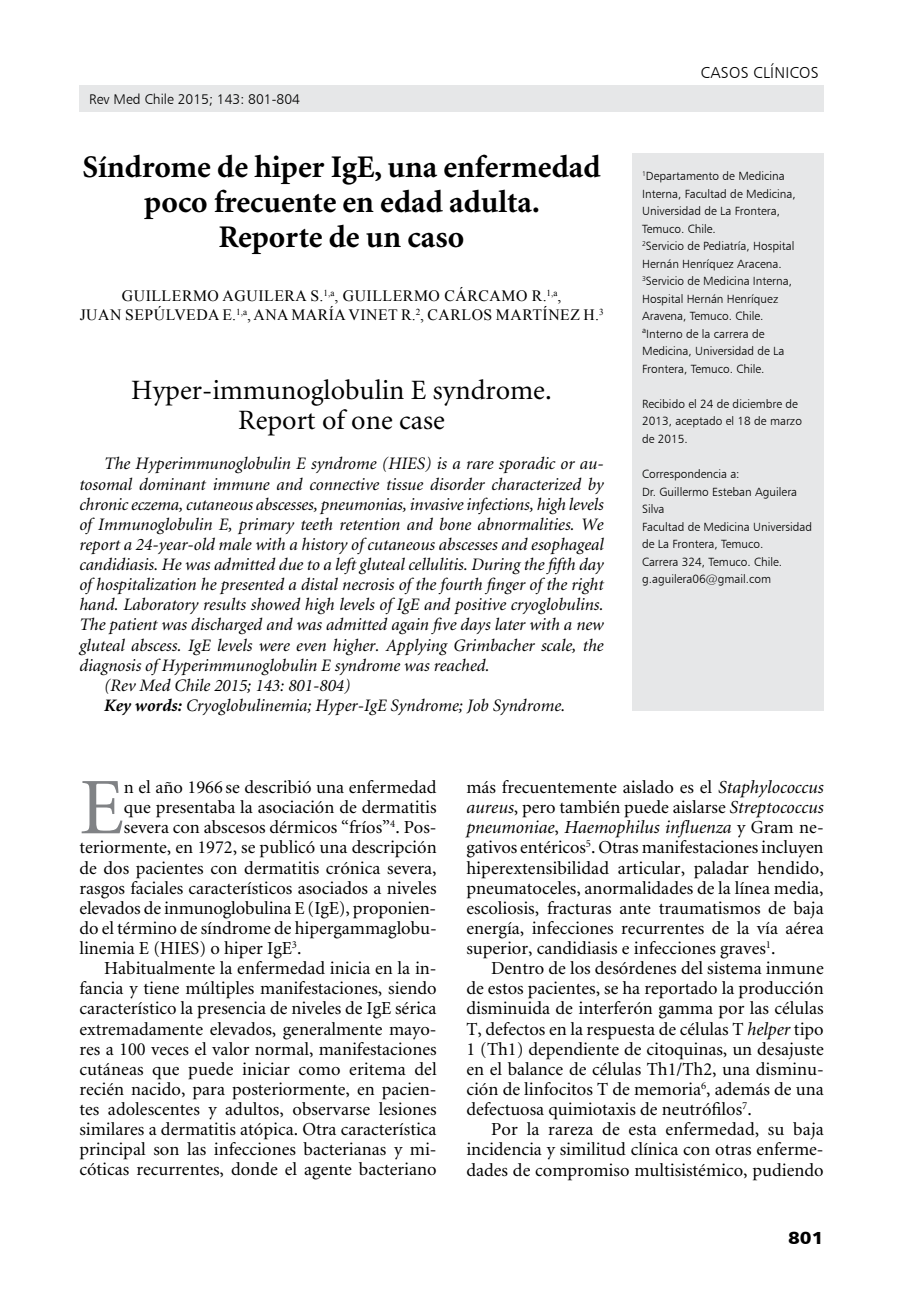
<style>
.page{position:relative;width:918px;height:1315px;background:#fff}
.page>*{position:absolute;margin:0;border:0;box-sizing:border-box;transform-origin:0 0}
.t1{font:80.33px "Minion";color:#808285}
.t2{font:700 31.5px/35px "Minion";color:#000;text-align:center}
.t3{font:28px/29.8px "Minion";color:#000;text-align:center}
.t4{font:18.38px/20.1px "Minion";color:#000;text-align:justify}
.t5{font:italic 17.5px "Minion";color:#000}
.t6{font:17.5px "Humanist 777 BT Black B";color:#000;scale:1.1 1}
.t7{font:15.75px/18.9px "Times New Roman";letter-spacing:.035em;color:#000;text-align:center}
.t8{font:15.75px "Humanist 777 BT Light B";color:#000}
.t9{font:14px "Humanist 777 BT Light B";color:#000}
.t10{font:11.9px/17.5px "Humanist 777 BT Light B";color:#000}
.s1{font-weight:700}
.s2{font-style:italic}
</style>
<div class="page">
<div style="left:79px;top:85px;width:744px;height:26px;background:#e6e7e8"></div>
<div style="left:632px;top:154px;width:191px;height:557px;background:#e6e7e8"></div>
<p class="t9" style="left:89px;top:90px;width:212px">Rev Med Chile 2015; 143: 801-804</p>
<h2 class="t2" style="left:82px;top:151px;width:519px">Síndrome de hiper IgE, una enfermedad poco frecuente en edad adulta.<br>Reporte de un caso</h2>
<p class="t7" style="left:80px;top:286px;width:525px">GUILLERMO AGUILERA S.<sup>1,A</sup>, GUILLERMO CÁRCAMO R.<sup>1,A</sup>,<br>JUAN SEPÚLVEDA E.<sup>1,A</sup>, ANA MARÍA VINET R.<sup>2</sup>, CARLOS MARTÍNEZ H.<sup>3</sup></p>
<h3 class="t3" style="left:131px;top:377px;width:422px">Hyper-immunoglobulin E syndrome.<br>Report of one case</h3>
<p class="t5" style="left:104px;top:455px;width:501px">The Hyperimmunoglobulin E syndrome (HIES) is a rare sporadic or au-</p>
<p class="t5" style="left:79px;top:475px;width:526px">tosomal dominant immune and connective tissue disorder characterized by</p>
<p class="t5" style="left:79px;top:495px;width:526px">chronic eczema, cutaneous abscesses, pneumonias, invasive infections, high levels</p>
<p class="t5" style="left:79px;top:515px;width:526px">of Immunoglobulin E, primary teeth retention and bone abnormalities. We</p>
<p class="t5" style="left:79px;top:536px;width:526px">report a 24-year-old male with a history of cutaneous abscesses and esophageal</p>
<p class="t5" style="left:79px;top:556px;width:526px">candidiasis. He was admitted due to a left gluteal cellulitis. During the fifth day</p>
<p class="t5" style="left:79px;top:576px;width:526px">of hospitalization he presented a distal necrosis of the fourth finger of the right</p>
<p class="t5" style="left:79px;top:596px;width:526px">hand. Laboratory results showed high levels of IgE and positive cryoglobulins.</p>
<p class="t5" style="left:79px;top:616px;width:526px">The patient was discharged and was admitted again five days later with a new</p>
<p class="t5" style="left:79px;top:636px;width:526px">gluteal abscess. IgE levels were even higher. Applying Grimbacher scale, the</p>
<p class="t5" style="left:79px;top:656px;width:412px">diagnosis of Hyperimmunoglobulin E syndrome was reached.</p>
<p class="t5" style="left:104px;top:676px;width:248px">(Rev Med Chile 2015; 143: 801-804)</p>
<p class="t5" style="left:104px;top:697px;width:463px"><span class="s1">Key words:</span> Cryoglobulinemia; Hyper-IgE Syndrome; Job Syndrome.</p>
<p class="t8" style="left:701px;top:63px;width:10px">casoscl</p>
<p class="t8" style="left:770px;top:63px;width:14px">ínicos</p>
<p class="t10" style="left:642px;top:167px;width:155px"><sup>1</sup>Departamento de Medicina<br>Interna, Facultad de Medicina,<br>Universidad de La Frontera,<br>Temuco. Chile.<br><sup>2</sup>Servicio de Pediatría, Hospital<br>Hernán Henríquez Aracena.<br><sup>3</sup>Servicio de Medicina Interna,<br>Hospital Hernán Henríquez<br>Aravena, Temuco. Chile. <sup>a</sup>Interno de la carrera de<br>Medicina, Universidad de La<br>Frontera, Temuco. Chile.</p>
<p class="t10" style="left:642px;top:395px;width:161px">Recibido el 24 de diciembre de<br>2013, aceptado el 18 de marzo de 2015.</p>
<p class="t10" style="left:642px;top:465px;width:172px">Correspondencia a:<br>Dr. Guillermo Esteban Aguilera<br>Silva<br>Facultad de Medicina Universidad de La Frontera, Temuco.<br>Carrera 324, Temuco. Chile. g.aguilera06@gmail.com</p>
<h1 class="t1" style="left:79px;top:768px;width:46px">E</h1>
<p class="t4" style="left:124px;top:778px;width:314px">n el año 1966 se describió una enfermedad</p>
<p class="t4" style="left:124px;top:798px;width:314px">que presentaba la asociación de dermatitis</p>
<p class="t4" style="left:124px;top:818px;width:314px">severa con abscesos dérmicos “fríos”<sup>4</sup>. Pos-</p>
<p class="t4" style="left:79px;top:838px;width:359px">teriormente, en 1972, se publicó una descripción</p>
<p class="t4" style="left:79px;top:858px;width:359px">de dos pacientes con dermatitis crónica severa,</p>
<p class="t4" style="left:79px;top:878px;width:359px">rasgos faciales característicos asociados a niveles</p>
<p class="t4" style="left:79px;top:898px;width:358px">elevados de inmunoglobulina E (IgE), proponien-</p>
<p class="t4" style="left:79px;top:918px;width:359px">do el término de síndrome de hipergammaglobu-</p>
<p class="t4" style="left:79px;top:939px;width:224px">linemia E (HIES) o hiper IgE<sup>3</sup>.</p>
<p class="t4" style="left:104px;top:959px;width:334px">Habitualmente la enfermedad inicia en la in-</p>
<p class="t4" style="left:79px;top:979px;width:359px">fancia y tiene múltiples manifestaciones, siendo</p>
<p class="t4" style="left:79px;top:999px;width:359px">característico la presencia de niveles de IgE sérica</p>
<p class="t4" style="left:79px;top:1019px;width:359px">extremadamente elevados, generalmente mayo-</p>
<p class="t4" style="left:79px;top:1039px;width:359px">res a 100 veces el valor normal, manifestaciones</p>
<p class="t4" style="left:79px;top:1059px;width:359px">cutáneas que puede iniciar como eritema del</p>
<p class="t4" style="left:79px;top:1079px;width:359px">recién nacido, para posteriormente, en pacien-</p>
<p class="t4" style="left:79px;top:1100px;width:359px">tes adolescentes y adultos, observarse lesiones</p>
<p class="t4" style="left:79px;top:1120px;width:359px">similares a dermatitis atópica. Otra característica</p>
<p class="t4" style="left:79px;top:1140px;width:359px">principal son las infecciones bacterianas y mi-</p>
<p class="t4" style="left:79px;top:1160px;width:359px">cóticas recurrentes, donde el agente bacteriano</p>
<p class="t4" style="left:466px;top:777px;width:359px">más frecuentemente aislado es el <span class="s2">Staphylococcus aureus</span>, pero también puede aislarse <span class="s2">Streptococcus pneumoniae</span>, <span class="s2">Haemophilus influenza</span> y Gram ne&shy;gativos entéricos<sup>5</sup>. Otras manifestaciones incluyen hiperextensibilidad articular, paladar hendido, pneumatoceles, anormalidades de la línea media, escoliosis, fracturas ante traumatismos de baja energía, infecciones recurrentes de la vía aérea superior, candidiasis e infecciones graves<sup>1</sup>.</p>
<p class="t4" style="left:466px;top:959px;width:359px;text-indent:25px">Dentro de los desórdenes del sistema inmune de estos pacientes, se ha reportado la producción disminuida de interferón gamma por las células T, defectos en la respuesta de células T <span class="s2">helper</span> tipo 1 (Th1) dependiente de citoquinas, un desajuste en el balance de células Th1/Th2, una disminu&shy;ción de linfocitos T de memoria<sup>6</sup>, además de una defectuosa quimiotaxis de neutrófilos<sup>7</sup>.</p>
<p class="t4" style="left:466px;top:1120px;width:359px;text-indent:25px">Por la rareza de esta enfermedad, su baja incidencia y similitud clínica con otras enferme&shy;dades de compromiso multisistémico, pudiendo</p>
<p class="t6" style="left:788px;top:1226px;width:34px">801</p>
</div>
